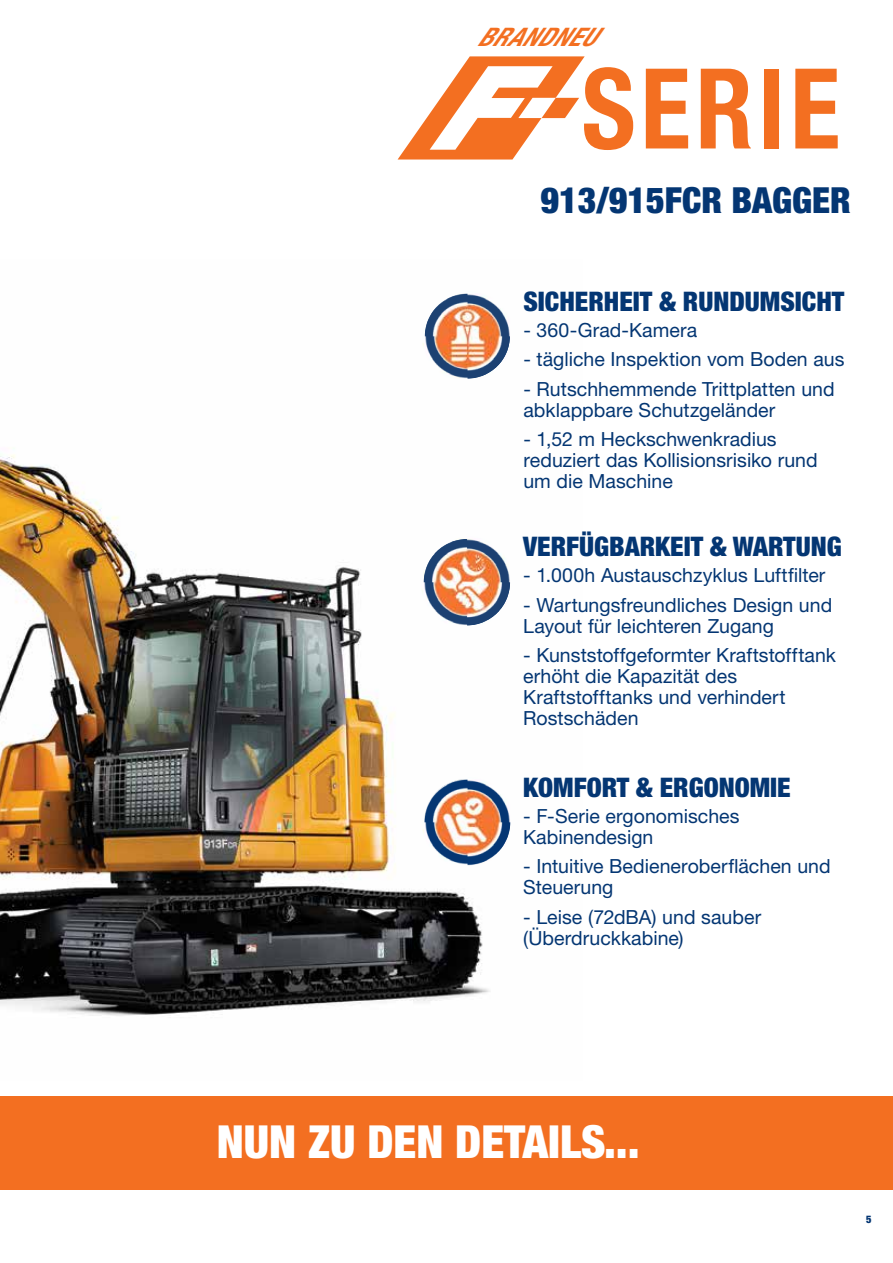
<style>
.page{position:relative;width:893px;height:1263px;background:#fff}
.page>*{position:absolute;margin:0;border:0;box-sizing:border-box;transform-origin:0 0}
.t1{font:700 condensed 111.75px "Helvetica Neue LT Pro";letter-spacing:.05em;color:#f36f21;scale:.93 1}
.t2{font:900 condensed 45.6px "Helvetica Neue LT Pro";color:#fff}
.t3{font:900 condensed 36px "Helvetica Neue LT Pro";color:#043673}
.t4{font:900 condensed 27px "Helvetica Neue LT Pro";color:#043673}
.t5{font:italic 700 condensed 25.5px "Helvetica Neue LT Pro";color:#f36f21}
.t6{font:19.5px/21px "Helvetica Neue LT Pro";color:#043673}
.t7{font:900 condensed 10.5px "Helvetica Neue LT Pro";color:#043673}
</style>
<div class="page">
<img style="left:0;top:454px;width:490px;height:562px">
<div style="left:0;top:1096px;width:893px;height:93px;background:#f36f21"></div>
<img style="left:423px;top:293px;width:87px;height:86px">
<img style="left:422px;top:777px;width:89px;height:90px">
<img style="left:422px;top:537px;width:88px;height:90px">
<svg style="left:398px;top:56px;width:187px;height:103px"></svg>
<h3 class="t5" style="left:476px;top:22px;width:140px">BRANDNEU</h3>
<h1 class="t1" style="left:582px;top:42px;width:279px">SERIE</h1>
<h3 class="t3" style="left:540px;top:179px;width:312px">913/915FCR BAGGER</h3>
<h3 class="t4" style="left:523px;top:285px;width:323px">SICHERHEIT &amp; RUNDUMSICHT</h3>
<p class="t6" style="left:523px;top:319px;width:175px">- 360-Grad-Kamera</p>
<p class="t6" style="left:523px;top:348px;width:323px">- tägliche Inspektion vom Boden aus</p>
<p class="t6" style="left:523px;top:378px;width:313px">- Rutschhemmende Trittplatten und abklappbare Schutzgeländer</p>
<p class="t6" style="left:523px;top:428px;width:296px">- 1,52 m Heckschwenkradius reduziert das Kollisionsrisiko rund um die Maschine</p>
<h3 class="t4" style="left:523px;top:530px;width:320px">VERFÜGBARKEIT &amp; WARTUNG</h3>
<p class="t6" style="left:523px;top:564px;width:304px">- 1.000h Austauschzyklus Luftfilter</p>
<p class="t6" style="left:523px;top:594px;width:311px">- Wartungsfreundliches Design und<br>Layout für leichteren Zugang</p>
<p class="t6" style="left:523px;top:644px;width:314px">- Kunststoffgeformter Kraftstofftank erhöht die Kapazität des<br>Kraftstofftanks und verhindert<br>Rostschäden</p>
<h3 class="t4" style="left:523px;top:771px;width:269px">KOMFORT &amp; ERGONOMIE</h3>
<p class="t6" style="left:523px;top:805px;width:218px">- F-Serie ergonomisches<br>Kabinendesign</p>
<p class="t6" style="left:523px;top:855px;width:309px">- Intuitive Bedieneroberflächen und<br>Steuerung</p>
<p class="t6" style="left:523px;top:906px;width:239px">- Leise (72dBA) und sauber (Überdruckkabine)</p>
<h2 class="t2" style="left:217px;top:1115px;width:424px">NUN ZU DEN DETAILS...</h2>
<p class="t7" style="left:866px;top:1212px;width:7px">5</p>
</div>
